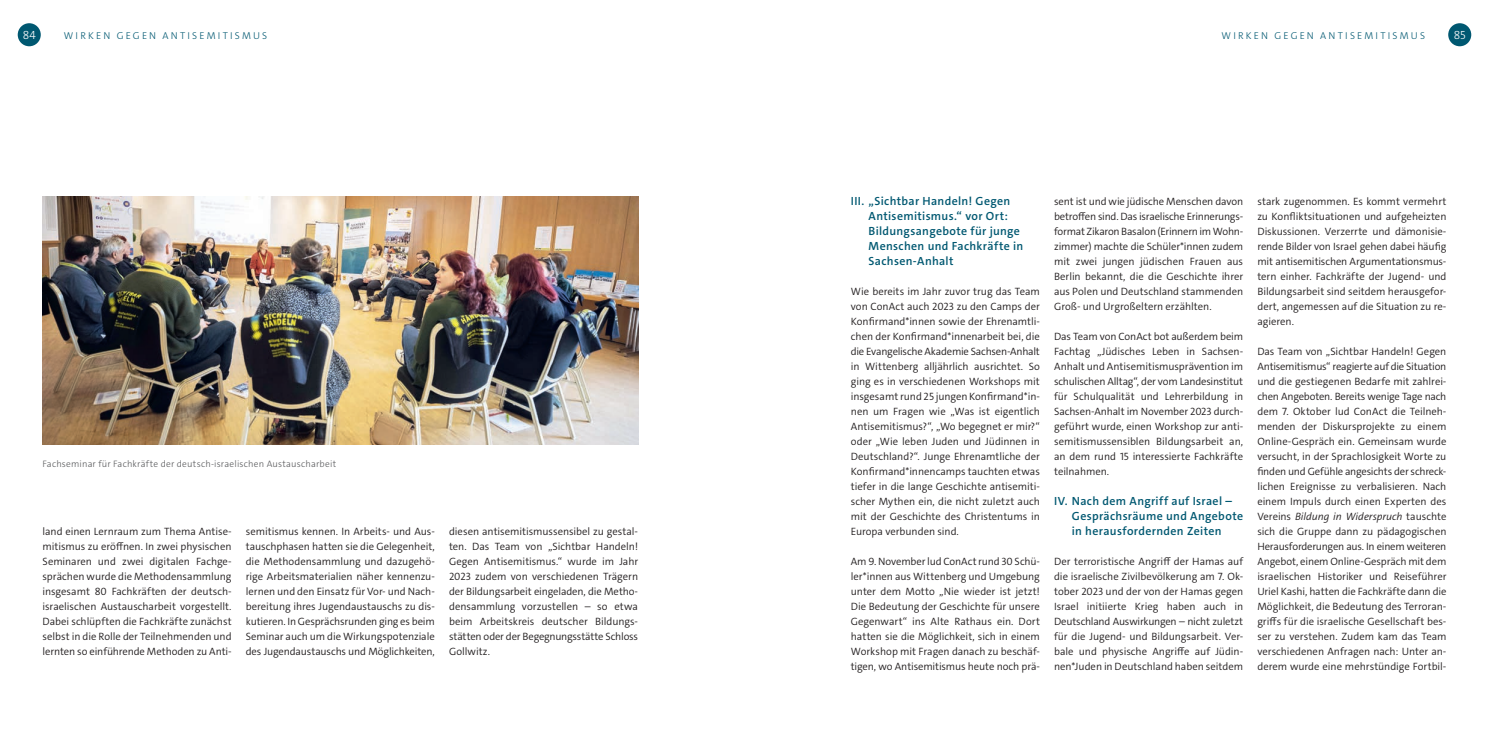
<style>
.page{position:relative;width:1489px;height:745px;background:#fff}
.page>*{position:absolute;margin:0;border:0;box-sizing:border-box;transform-origin:0 0}
.t1{font:600 11.88px/15px "The Sans E4 s";letter-spacing:.03em;color:#005871}
.t2{font:300 11.88px "The Sans E4 s";color:#fff}
.t3{font:300 10.62px/15px "The Sans E4 s";letter-spacing:-.005em;color:#231f20;text-align:justify}
.t4{font:300 10px "The Sans E4 s";letter-spacing:.215em;color:#005871}
.t5{font:300 9.38px "The Sans E4 s";letter-spacing:.02em;color:#57585a}
.s1{font-style:italic}
</style>
<div class="page">
<div style="left:1447px;top:23px;width:23px;height:23px;background:#005871;border-radius:50%"></div>
<div style="left:18px;top:23px;width:23px;height:23px;background:#005871;border-radius:50%"></div>
<img style="left:43px;top:196px;width:595px;height:248px">
<p class="t2" style="left:23px;top:27px;width:15px">84</p>
<p class="t4" style="left:64px;top:29px;width:205px">WIRKEN GEGEN ANTISEMITISMUS</p>
<p class="t4" style="left:1221px;top:29px;width:205px">WIRKEN GEGEN ANTISEMITISMUS</p>
<p class="t2" style="left:1453px;top:27px;width:13px">85</p>
<p class="t5" style="left:43px;top:457px;width:295px">Fachseminar für Fachkräfte der deutsch-israelischen Austauscharbeit</p>
<p class="t3" style="left:43px;top:523px;width:190px">land einen Lernraum zum Thema Antise&shy;mitismus zu eröffnen. In zwei physischen Seminaren und zwei digitalen Fachge&shy;sprächen wurde die Methodensammlung insgesamt 80 Fachkräften der deutsch&shy;israelischen Austauscharbeit vorgestellt.<br>Dabei schlüpften die Fachkräfte zunächst selbst in die Rolle der Teilnehmenden und lernten so einführende Methoden zu Anti-</p>
<p class="t3" style="left:246px;top:523px;width:190px">semitismus kennen. In Arbeits- und Aus&shy;tauschphasen hatten sie die Gelegenheit, die Methodensammlung und dazugehö&shy;rige Arbeitsmaterialien näher kennenzu&shy;lernen und den Einsatz für Vor- und Nach&shy;bereitung ihres Jugendaustauschs zu dis&shy;kutieren. In Gesprächsrunden ging es beim Seminar auch um die Wirkungspotenziale des Jugendaustauschs und Möglichkeiten,</p>
<p class="t3" style="left:449px;top:523px;width:191px">diesen antisemitismussensibel zu gestal&shy;ten. Das Team von „Sichtbar Handeln!<br>Gegen Antisemitismus.“ wurde im Jahr 2023 zudem von verschiedenen Trägern der Bildungsarbeit eingeladen, die Metho&shy;densammlung vorzustellen – so etwa beim Arbeitskreis deutscher Bildungs&shy;stätten oder der Begegnungsstätte Schloss Gollwitz.</p>
<p class="t1" style="left:868px;top:193px;width:156px;text-indent:-18px">III. „Sichtbar Handeln! Gegen<br>Antisemitismus.“ vor Ort:<br>Bildungsangebote für junge<br>Menschen und Fachkräfte in<br>Sachsen-Anhalt</p>
<p class="t3" style="left:850px;top:283px;width:191px">Wie bereits im Jahr zuvor trug das Team von ConAct auch 2023 zu den Camps der Konfirmand*innen sowie der Ehrenamtli&shy;chen der Konfirmand*innenarbeit bei, die die Evangelische Akademie Sachsen-Anhalt in Wittenberg alljährlich ausrichtet. So ging es in verschiedenen Workshops mit insgesamt rund 25 jungen Konfirmand*in&shy;nen um Fragen wie „Was ist eigentlich Antisemitismus?“, „Wo begegnet er mir?“ oder „Wie leben Juden und Jüdinnen in Deutschland?“. Junge Ehrenamtliche der Konfirmand*innencamps tauchten etwas tiefer in die lange Geschichte antisemiti&shy;scher Mythen ein, die nicht zuletzt auch mit der Geschichte des Christentums in Europa verbunden sind.</p>
<p class="t3" style="left:850px;top:553px;width:191px">Am 9. November lud ConAct rund 30 Schü&shy;ler*innen aus Wittenberg und Umgebung unter dem Motto „Nie wieder ist jetzt!<br>Die Bedeutung der Geschichte für unsere Gegenwart“ ins Alte Rathaus ein. Dort hatten sie die Möglichkeit, sich in einem Workshop mit Fragen danach zu beschäf&shy;tigen, wo Antisemitismus heute noch prä-</p>
<p class="t3" style="left:1054px;top:193px;width:190px">sent ist und wie jüdische Menschen davon betroffen sind. Das israelische Erinnerungs&shy;format Zikaron Basalon (Erinnern im Wohn&shy;zimmer) machte die Schüler*innen zudem mit zwei jungen jüdischen Frauen aus Berlin bekannt, die die Geschichte ihrer aus Polen und Deutschland stammenden Groß- und Urgroßeltern erzählten.</p>
<p class="t3" style="left:1054px;top:328px;width:191px">Das Team von ConAct bot außerdem beim Fachtag „Jüdisches Leben in Sachsen-Anhalt und Antisemitismusprävention im schulischen Alltag“, der vom Landesinstitut für Schulqualität und Lehrerbildung in Sachsen-Anhalt im November 2023 durch&shy;geführt wurde, einen Workshop zur anti&shy;semitismussensiblen Bildungsarbeit an, an dem rund 15 interessierte Fachkräfte teilnahmen.</p>
<p class="t1" style="left:1071px;top:493px;width:173px;text-indent:-18px">IV. Nach dem Angriff auf Israel –<br>Gesprächsräume und Angebote in herausfordernden Zeiten</p>
<p class="t3" style="left:1054px;top:553px;width:190px">Der terroristische Angriff der Hamas auf die israelische Zivilbevölkerung am 7. Ok&shy;tober 2023 und der von der Hamas gegen Israel initiierte Krieg haben auch in Deutschland Auswirkungen – nicht zuletzt für die Jugend- und Bildungsarbeit. Ver&shy;bale und physische Angriffe auf Jüdin&shy;nen*Juden in Deutschland haben seitdem</p>
<p class="t3" style="left:1257px;top:193px;width:191px">stark zugenommen. Es kommt vermehrt zu Konfliktsituationen und aufgeheizten Diskussionen. Verzerrte und dämonisie&shy;rende Bilder von Israel gehen dabei häufig mit antisemitischen Argumentationsmus&shy;tern einher. Fachkräfte der Jugend- und Bildungsarbeit sind seitdem herausgefor&shy;dert, angemessen auf die Situation zu re&shy;agieren.</p>
<p class="t3" style="left:1257px;top:343px;width:191px">Das Team von „Sichtbar Handeln! Gegen Antisemitismus“ reagierte auf die Situation und die gestiegenen Bedarfe mit zahlrei&shy;chen Angeboten. Bereits wenige Tage nach dem 7. Oktober lud ConAct die Teilneh&shy;menden der Diskursprojekte zu einem Online-Gespräch ein. Gemeinsam wurde versucht, in der Sprachlosigkeit Worte zu finden und Gefühle angesichts der schreck&shy;lichen Ereignisse zu verbalisieren. Nach einem Impuls durch einen Experten des Vereins <span class="s1">Bildung in Widerspruch</span> tauschte sich die Gruppe dann zu pädagogischen Herausforderungen aus. In einem weiteren Angebot, einem Online-Gespräch mit dem israelischen Historiker und Reiseführer Uriel Kashi, hatten die Fachkräfte dann die Möglichkeit, die Bedeutung des Terroran&shy;griffs für die israelische Gesellschaft bes&shy;ser zu verstehen. Zudem kam das Team verschiedenen Anfragen nach: Unter an&shy;derem wurde eine mehrstündige Fortbil-</p>
</div>
